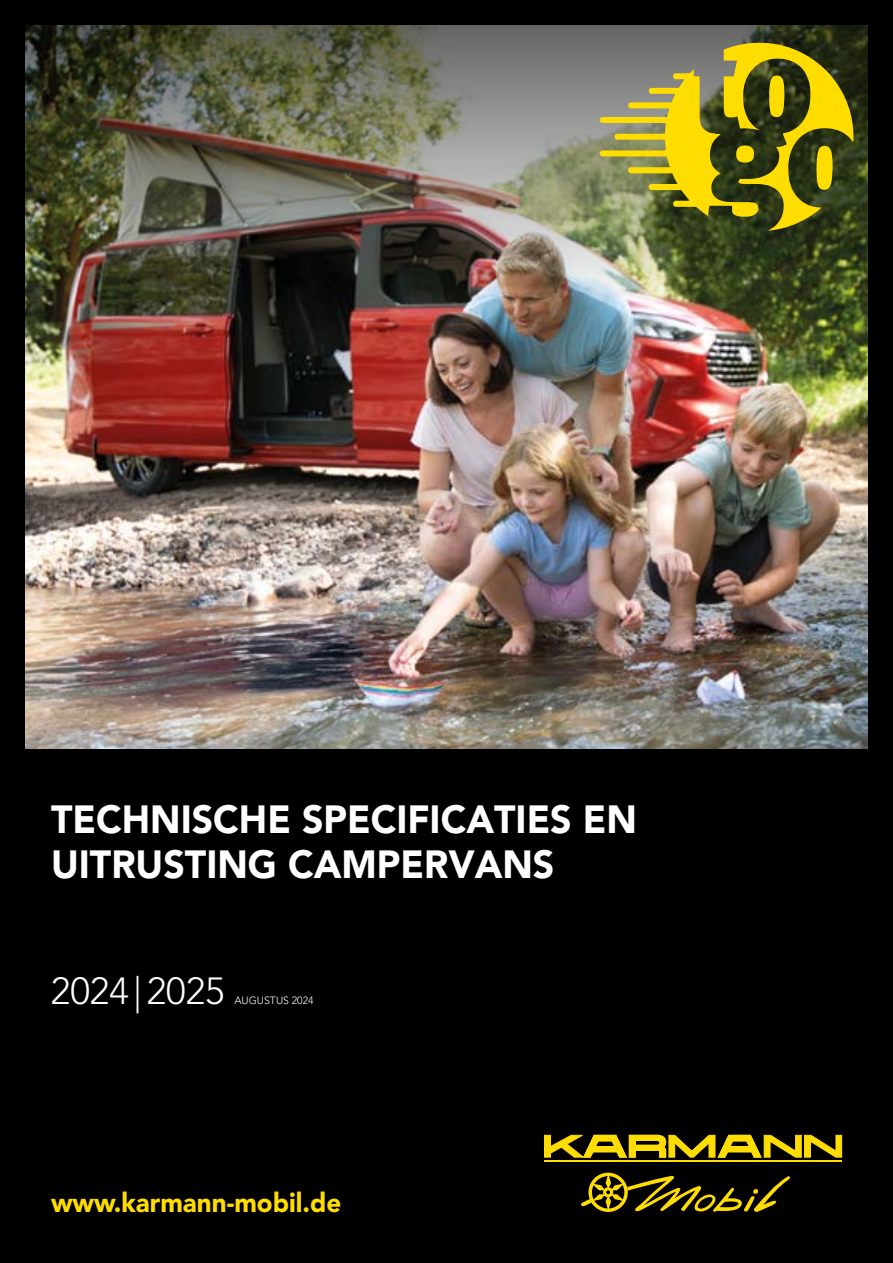
<style>
.page{position:relative;width:893px;height:1263px;background:#000}
.page>*{position:absolute;margin:0;border:0;box-sizing:border-box;transform-origin:0 0}
.t1{font:900 39px/45px "Avenir LT Std";color:#fff;scale:.96 1}
.t2{font:300 37.5px "Avenir LT Std";color:#fff}
.t3{font:900 27px "Avenir LT Std";color:#fd0;scale:.96 1}
.t4{font:300 10.5px "Avenir LT Std";color:#fff}
</style>
<div class="page">
<svg style="left:544px;top:1135px;width:298px;height:22px"></svg>
<hr style="left:545px;top:1160px;width:297px;height:2px;background:#fd0">
<svg style="left:581px;top:1173px;width:209px;height:39px"></svg>
<img style="left:26px;top:304px;width:841px;height:444px">
<img style="left:25px;top:25px;width:843px;height:279px">
<svg style="left:600px;top:43px;width:253px;height:188px"></svg>
<p class="t1" style="left:51px;top:797px;width:612px">TECHNISCHE SPECIFICATIES EN<br>UITRUSTING CAMPERVANS</p>
<p class="t2" style="left:51px;top:969px;width:175px">2024|2025</p>
<p class="t4" style="left:234px;top:994px;width:81px">AUGUSTUS 2024</p>
<p class="t3" style="left:51px;top:1186px;width:304px">www.karmann-mobil.de</p>
</div>
